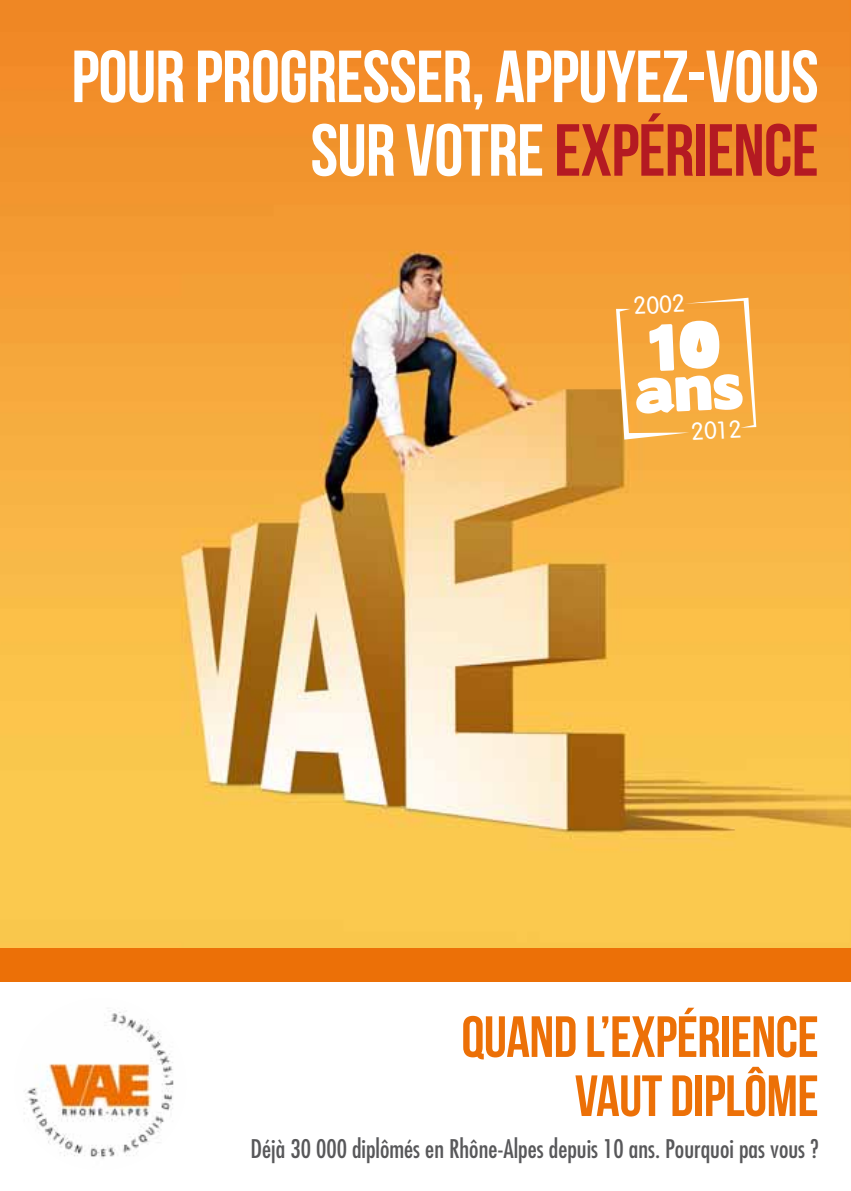
<style>
.page{position:relative;width:851px;height:1191px;background:#fff}
.page>*{position:absolute;margin:0;border:0;box-sizing:border-box;transform-origin:0 0}
.t1{font:73.6px/73.6px "Bebas Neue";letter-spacing:-.01em;color:#fff;text-align:right}
.t2{font:58px/59px "Bebas Neue";letter-spacing:-.01em;color:#ec7007;text-align:right}
.t3{font:condensed 25px "Futura";color:#58585a}
.t4{font:24px "Folks";color:#fff}
.s1{color:#b41a22}
</style>
<div class="page">
<img style="left:0;top:0;width:850px;height:948px">
<div style="left:0;top:948px;width:850px;height:33px;background:#ec7007"></div>
<img style="left:14px;top:998px;width:172px;height:172px;border-radius:86px">
<svg style="left:616px;top:298px;width:140px;height:141px"></svg>
<h1 class="t1" style="left:71px;top:39px;width:748px">POUR PROGRESSER, APPUYEZ-VOUS<br>SUR VOTRE <span class="s1">EXPÉRIENCE</span></h1>
<p class="t4" style="left:632px;top:293px;width:53px;rotate:-3deg">2002</p>
<p class="t4" style="left:690px;top:419px;width:52px;rotate:-3deg">2012</p>
<h2 class="t2" style="left:461px;top:1006px;width:359px">QUAND L’EXPÉRIENCE<br>VAUT DIPLÔME</h2>
<p class="t3" style="left:250px;top:1134px;width:569px">Déjà 30 000 diplômés en Rhône-Alpes depuis 10 ans. Pourquoi pas vous ?</p>
</div>
